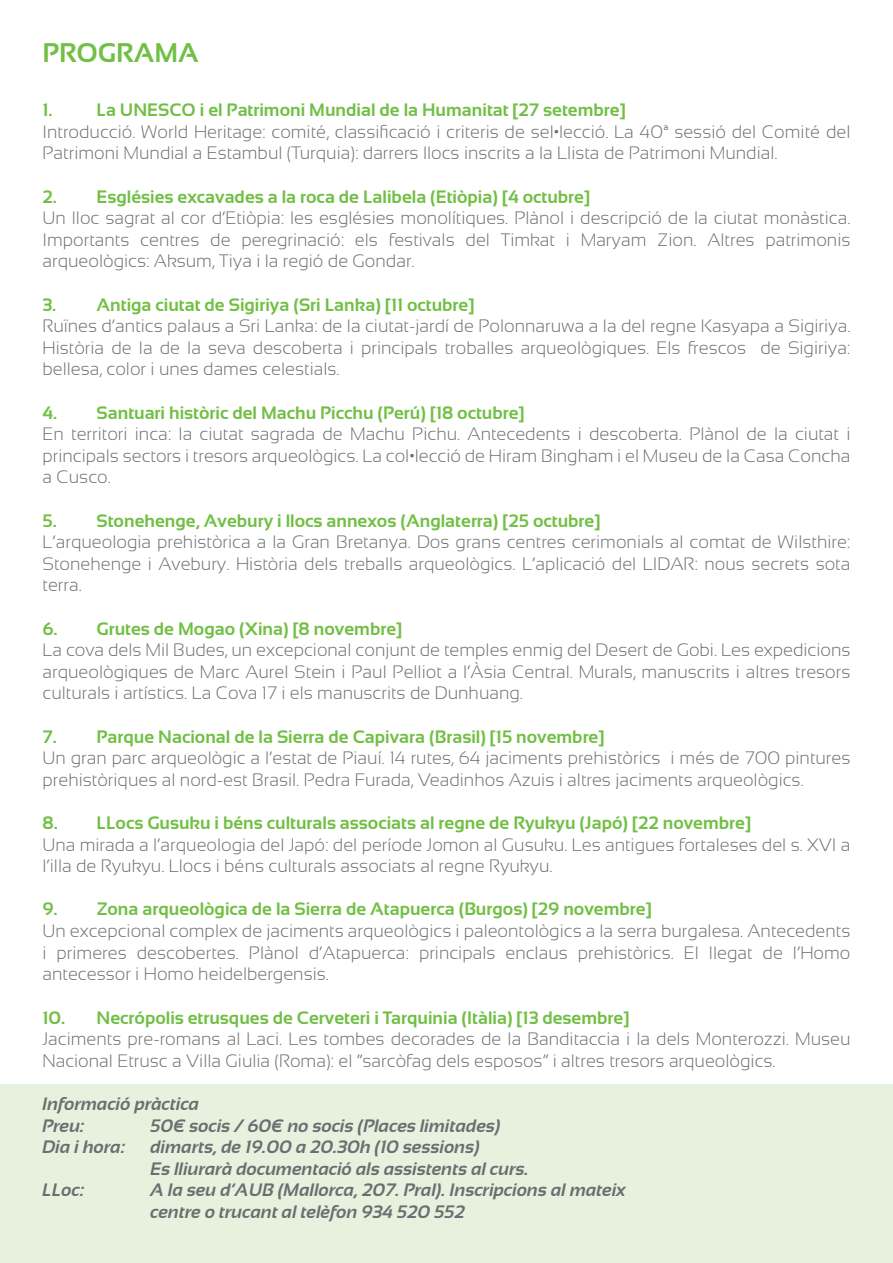
<style>
.page{position:relative;width:893px;height:1263px;background:#fff}
.page>*{position:absolute;margin:0;border:0;box-sizing:border-box;transform-origin:0 0}
.t1{font:700 27px "Sansation";color:#71bf44}
.t2{font:300 18px/21.6px "Sansation";color:#6c6d70;text-align:justify}
.t3{font:700 18px "Sansation";color:#71bf44}
.t4{font:italic 700 18px/21.6px "Sansation";color:#6c6d70}
</style>
<div class="page">
<div style="left:0;top:1084px;width:893px;height:179px;background:#e7f2de"></div>
<h1 class="t1" style="left:43px;top:38px;width:158px">PROGRAMA</h1>
<p class="t3" style="left:43px;top:100px;width:12px">1.</p>
<p class="t3" style="left:97px;top:100px;width:531px">La UNESCO i el Patrimoni Mundial de la Humanitat [27 setembre]</p>
<p class="t2" style="left:43px;top:121px;width:809px">Introducció. World Heritage: comité, classificació i criteris de sel•lecció. La 40ª sessió del Comité del<br>Patrimoni Mundial a Estambul (Turquia): darrers llocs inscrits a la Llista de Patrimoni Mundial.</p>
<p class="t3" style="left:43px;top:186px;width:549px">2. Esglésies excavades a la roca de Lalibela (Etiòpia) [4 octubre]</p>
<p class="t2" style="left:43px;top:207px;width:809px">Un lloc sagrat al cor d’Etiòpia: les esglésies monolítiques. Plànol i descripció de la ciutat monàstica.<br>Importants centres de peregrinació: els festivals del Timkat i Maryam Zion. Altres patrimonis arqueològics: Aksum, Tiya i la regió de Gondar.</p>
<p class="t3" style="left:43px;top:294px;width:433px">3. Antiga ciutat de Sigiriya (Sri Lanka) [11 octubre]</p>
<p class="t2" style="left:43px;top:315px;width:809px">Ruïnes d’antics palaus a Sri Lanka: de la ciutat-jardí de Polonnaruwa a la del regne Kasyapa a Sigiriya.<br>Història de la de la seva descoberta i principals troballes arqueològiques. Els frescos de Sigiriya: bellesa, color i unes dames celestials.</p>
<p class="t3" style="left:43px;top:402px;width:484px">4. Santuari històric del Machu Picchu (Perú) [18 octubre]</p>
<p class="t2" style="left:43px;top:423px;width:809px">En territori inca: la ciutat sagrada de Machu Pichu. Antecedents i descoberta. Plànol de la ciutat i principals sectors i tresors arqueològics. La col•lecció de Hiram Bingham i el Museu de la Casa Concha a Cusco.</p>
<p class="t3" style="left:43px;top:510px;width:559px">5. Stonehenge, Avebury i llocs annexos (Anglaterra) [25 octubre]</p>
<p class="t2" style="left:43px;top:531px;width:809px">L’arqueologia prehistòrica a la Gran Bretanya. Dos grans centres cerimonials al comtat de Wilsthire:<br>Stonehenge i Avebury. Història dels treballs arqueològics. L’aplicació del LIDAR: nous secrets sota terra.</p>
<p class="t3" style="left:43px;top:618px;width:361px">6. Grutes de Mogao (Xina) [8 novembre]</p>
<p class="t2" style="left:43px;top:639px;width:809px">La cova dels Mil Budes, un excepcional conjunt de temples enmig del Desert de Gobi. Les expedicions arqueològiques de Marc Aurel Stein i Paul Pelliot a l’Àsia Central. Murals, manuscrits i altres tresors culturals i artístics. La Cova 17 i els manuscrits de Dunhuang.</p>
<p class="t3" style="left:43px;top:726px;width:563px">7. Parque Nacional de la Sierra de Capivara (Brasil) [15 novembre]</p>
<p class="t2" style="left:43px;top:747px;width:809px">Un gran parc arqueològic a l’estat de Piauí. 14 rutes, 64 jaciments prehistòrics i més de 700 pintures prehistòriques al nord-est Brasil. Pedra Furada, Veadinhos Azuis i altres jaciments arqueològics.</p>
<p class="t3" style="left:43px;top:813px;width:710px">8. LLocs Gusuku i béns culturals associats al regne de Ryukyu (Japó) [22 novembre]</p>
<p class="t2" style="left:43px;top:834px;width:809px">Una mirada a l’arqueologia del Japó: del període Jomon al Gusuku. Les antigues fortaleses del s. XVI a l’illa de Ryukyu. Llocs i béns culturals associats al regne Ryukyu.</p>
<p class="t3" style="left:43px;top:899px;width:611px">9. Zona arqueològica de la Sierra de Atapuerca (Burgos) [29 novembre]</p>
<p class="t2" style="left:43px;top:920px;width:809px">Un excepcional complex de jaciments arqueològics i paleontològics a la serra burgalesa. Antecedents i primeres descobertes. Plànol d’Atapuerca: principals enclaus prehistòrics. El llegat de l’Homo antecessor i Homo heidelbergensis.</p>
<p class="t3" style="left:43px;top:1007px;width:588px">10. Necrópolis etrusques de Cerveteri i Tarquinia (Itàlia) [13 desembre]</p>
<p class="t2" style="left:43px;top:1028px;width:809px">Jaciments pre-romans al Laci. Les tombes decorades de la Banditaccia i la dels Monterozzi. Museu<br>Nacional Etrusc a Villa Giulia (Roma): el “sarcòfag dels esposos” i altres tresors arqueològics.</p>
<p class="t4" style="left:43px;top:1093px;width:158px">Informació pràctica<br>Preu:</p>
<p class="t4" style="left:151px;top:1114px;width:352px">50€ socis / 60€ no socis (Places limitades)</p>
<p class="t4" style="left:43px;top:1136px;width:84px">Dia i hora:</p>
<p class="t4" style="left:151px;top:1136px;width:380px">dimarts, de 19.00 a 20.30h (10 sessions)<br>Es lliurarà documentació als assistents al curs.</p>
<p class="t4" style="left:43px;top:1179px;width:43px">LLoc:</p>
<p class="t4" style="left:151px;top:1179px;width:477px">A la seu d‘AUB (Mallorca, 207. Pral). Inscripcions al mateix centre o trucant al telèfon 934 520 552</p>
</div>
